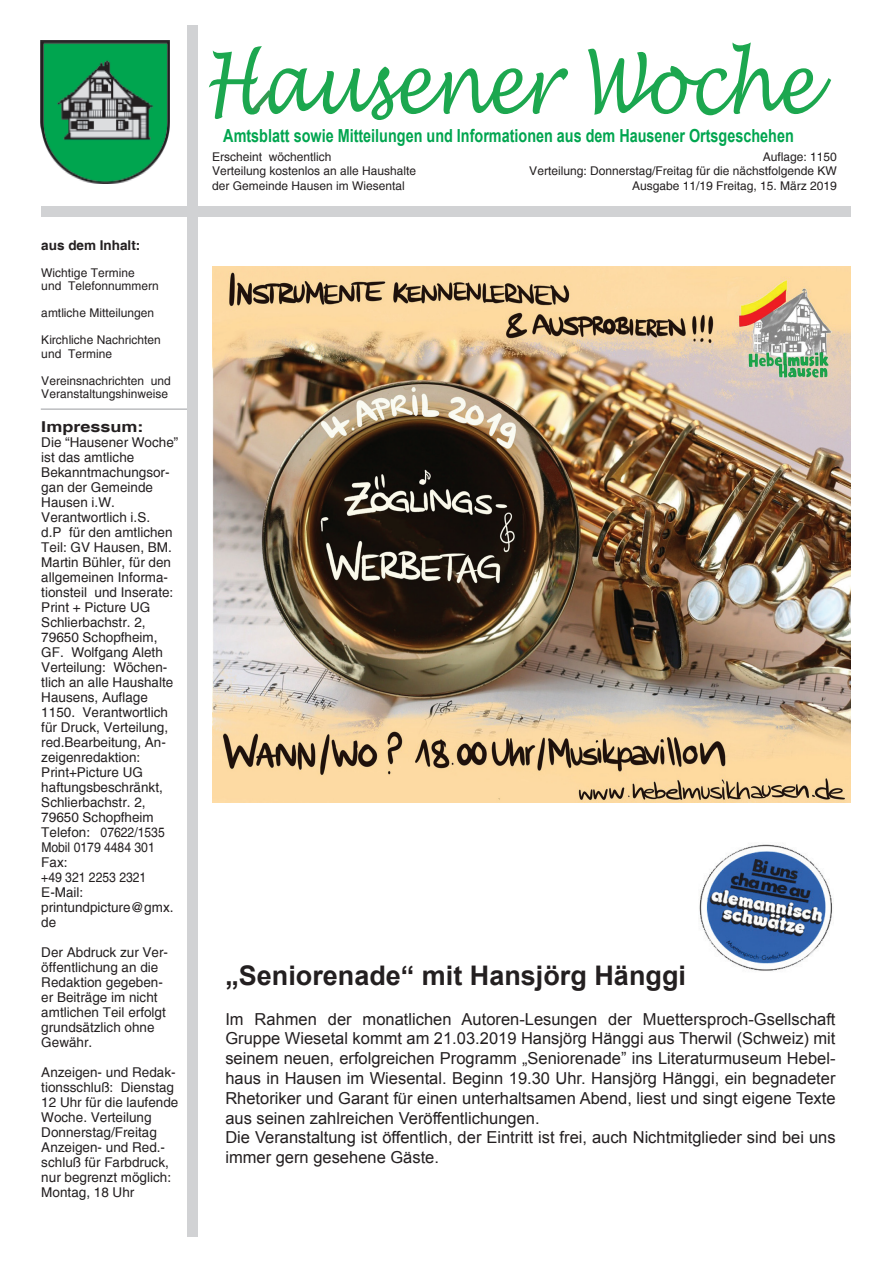
<style>
.page{position:relative;width:893px;height:1263px;background:#fff}
.page>*{position:absolute;margin:0;border:0;box-sizing:border-box;transform-origin:0 0}
.t1{font:italic 82.5px "Lucida Handwriting";color:#1ca74f;scale:.8 1}
.t2{font:700 27px "Arial";color:#231f20}
.t3{font:700 18px "Arial";color:#00a54f;scale:.8 1}
.t4{font:16.5px/19.8px "Arial";color:#231f20}
.t5{font:700 15px "Helvetica";color:#231f20;scale:1.2 1}
.t6{font:13.5px/15px "Helvetica";color:#231f20}
.t7{font:700 13.5px "Helvetica";color:#231f20}
.t8{font:12px/14.4px "Helvetica";color:#231f20}
</style>
<div class="page">
<img style="left:41px;top:41px;width:128px;height:142px">
<hr style="left:41px;top:408px;width:146px;height:2px;background:#bcbdc0">
<div style="left:41px;top:206px;width:809px;height:11px;background:#d1d2d4"></div>
<div style="left:187px;top:26px;width:11px;height:1211px;background:#d1d2d4"></div>
<svg style="left:626px;top:80px;width:34px;height:31px"></svg>
<svg style="left:252px;top:90px;width:20px;height:22px"></svg>
<img style="left:212px;top:267px;width:638px;height:536px">
<img style="left:699px;top:844px;width:134px;height:127px">
<p class="t7" style="left:41px;top:237px;width:101px">aus dem Inhalt:</p>
<p class="t8" style="left:41px;top:266px;width:119px;line-height:13.5px">Wichtige Termine<br>und Telefonnummern</p>
<p class="t8" style="left:41px;top:306px;width:114px">amtliche Mitteilungen</p>
<p class="t8" style="left:41px;top:334px;width:121px;line-height:13.5px">Kirchliche Nachrichten und Termine</p>
<p class="t8" style="left:41px;top:374px;width:131px;line-height:13.5px">Vereinsnachrichten und<br>Veranstaltungshinweise</p>
<p class="t5" style="left:41px;top:418px;width:87px">Impressum:</p>
<p class="t6" style="left:41px;top:436px;width:139px">Die “Hausener Woche” ist das amtliche<br>Bekanntmachungsor&shy;gan der Gemeinde<br>Hausen i.W.<br>Verantwortlich i.S.<br>d.P für den amtlichen<br>Teil: GV Hausen, BM.<br>Martin Bühler, für den allgemeinen Informa&shy;tionsteil und Inserate:<br>Print + Picture UG<br>Schlierbachstr. 2,<br>79650 Schopfheim,<br>GF. Wolfgang Aleth<br>Verteilung: Wöchen&shy;tlich an alle Haushalte<br>Hausens, Auflage<br>1150. Verantwortlich für Druck, Verteilung, red.Bearbeitung, An&shy;zeigenredaktion:<br>Print+Picture UG haftungsbeschränkt,<br>Schlierbachstr. 2,<br>79650 Schopfheim<br>Telefon: 07622/1535<br>Mobil 0179 4484 301<br>Fax:<br>+49 321 2253 2321<br>E-Mail: printundpicture@gmx. de</p>
<p class="t6" style="left:41px;top:946px;width:128px">Der Abdruck zur Ver&shy;öffentlichung an die<br>Redaktion gegeben&shy;er Beiträge im nicht amtlichen Teil erfolgt grundsätzlich ohne<br>Gewähr.</p>
<p class="t6" style="left:41px;top:1066px;width:139px">Anzeigen- und Redak&shy;tionsschluß: Dienstag<br>12 Uhr für die laufende<br>Woche. Verteilung<br>Donnerstag/Freitag<br>Anzeigen- und Red.- schluß für Farbdruck, nur begrenzt möglich:<br>Montag, 18 Uhr</p>
<h1 class="t1" style="left:203px;top:34px;width:764px">Hausener Woche</h1>
<h3 class="t3" style="left:223px;top:123px;width:715px">Amtsblatt sowie Mitteilungen und Informationen aus dem Hausener Ortsgeschehen</h3>
<p class="t8" style="left:212px;top:150px;width:206px">Erscheint wöchentlich<br>Verteilung kostenlos an alle Haushalte der Gemeinde Hausen im Wiesental</p>
<p class="t8" style="left:529px;top:150px;width:309px;text-align:right">Auflage: 1150<br>Verteilung: Donnerstag/Freitag für die nächstfolgende KW<br>Ausgabe 11/19 Freitag, 15. März 2019</p>
<h2 class="t2" style="left:225px;top:957px;width:462px">„Seniorenade“ mit Hansjörg Hänggi</h2>
<p class="t4" style="left:225px;top:1009px;width:612px">Im Rahmen der monatlichen Autoren-Lesungen der Muettersproch-Gsellschaft Gruppe Wiesetal kommt am 21.03.2019 Hansjörg Hänggi aus Therwil (Schweiz) mit seinem neuen, erfolgreichen Programm „Seniorenade” ins Literaturmuseum Hebel&shy;haus in Hausen im Wiesental. Beginn 19.30 Uhr. Hansjörg Hänggi, ein begnadeter Rhetoriker und Garant für einen unterhaltsamen Abend, liest und singt eigene Texte aus seinen zahlreichen Veröffentlichungen.<br>Die Veranstaltung ist öffentlich, der Eintritt ist frei, auch Nichtmitglieder sind bei uns immer gern gesehene Gäste.</p>
</div>
